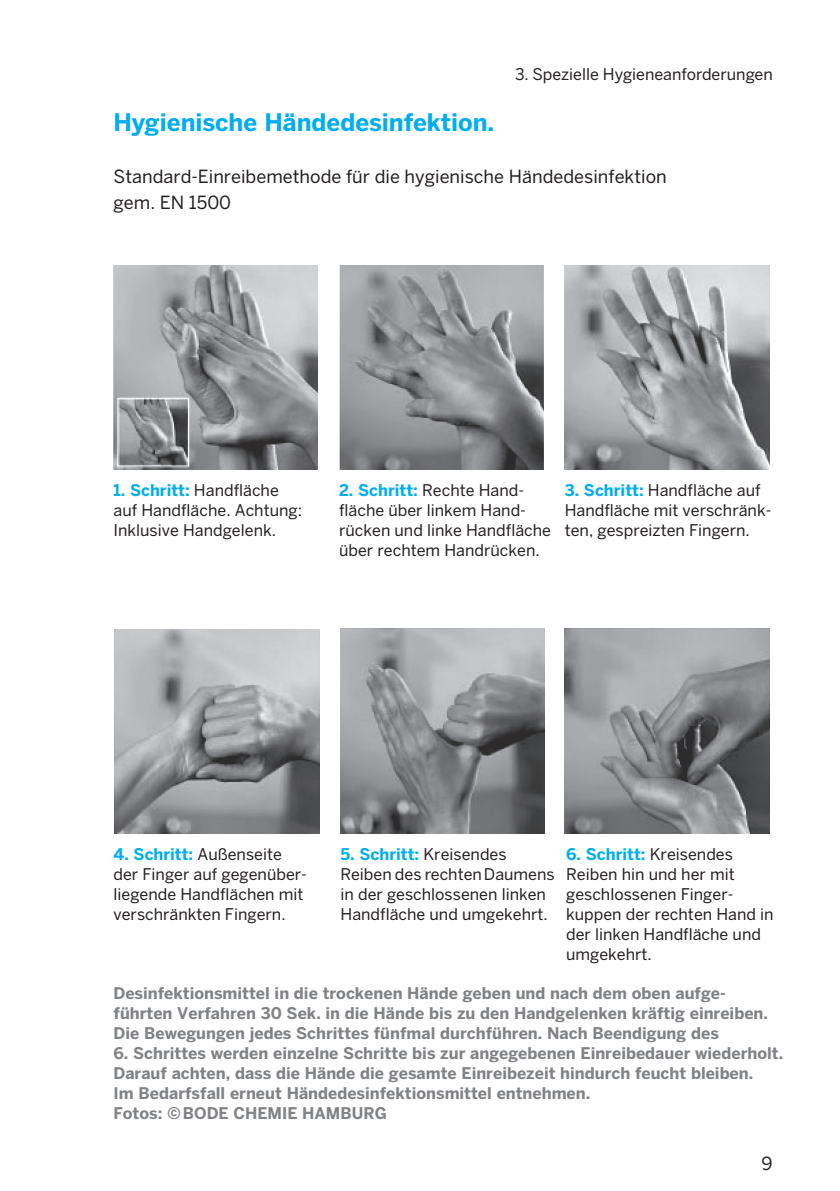
<style>
.page{position:relative;width:840px;height:1191px;background:#fff}
.page>*{position:absolute;margin:0;border:0;box-sizing:border-box;transform-origin:0 0}
.t1{font:700 24px "Benton Sans";color:#00aeef}
.t2{font:18px/26px "Benton Sans";color:#231f20}
.t3{font:16px/20px "Benton Sans";color:#231f20}
.t4{font:700 16px/20px "Benton Sans";color:#808285}
.s1{font-weight:700;color:#00aeef}
</style>
<div class="page">
<img style="left:113px;top:266px;width:204px;height:204px">
<img style="left:564px;top:265px;width:204px;height:204px">
<img style="left:339px;top:265px;width:204px;height:204px">
<img style="left:115px;top:629px;width:204px;height:204px">
<img style="left:564px;top:629px;width:204px;height:204px">
<img style="left:340px;top:629px;width:204px;height:204px">
<p class="t3" style="left:515px;top:64px;width:259px">3. Spezielle Hygieneanforderungen</p>
<h1 class="t1" style="left:113px;top:108px;width:382px">Hygienische Händedesinfektion.</h1>
<p class="t2" style="left:113px;top:163px;width:554px">Standard-Einreibemethode für die hygienische Händedesinfektion gem. EN 1500</p>
<p class="t3" style="left:113px;top:480px;width:190px"><span class="s1">1. Schritt:</span> Handfläche auf Handfläche. Achtung:<br>Inklusive Handgelenk.</p>
<p class="t3" style="left:339px;top:480px;width:213px"><span class="s1">2. Schritt:</span> Rechte Hand&shy;fläche über linkem Hand&shy;rücken und linke Hand fläche über rechtem Handrücken.</p>
<p class="t3" style="left:564px;top:480px;width:208px"><span class="s1">3. Schritt:</span> Handfläche auf<br>Handfläche mit verschränk&shy;ten, gespreizten Fingern.</p>
<p class="t3" style="left:113px;top:844px;width:195px"><span class="s1">4. Schritt:</span> Außenseite der Finger auf gegenüber&shy;liegende Handflächen mit verschränkten Fingern.</p>
<p class="t3" style="left:340px;top:844px;width:216px"><span class="s1">5. Schritt:</span> Kreisendes<br>Reiben des rechten Daumens in der geschlossenen linken<br>Handfläche und umgekehrt.</p>
<p class="t3" style="left:566px;top:844px;width:209px"><span class="s1">6. Schritt:</span> Kreisendes<br>Reiben hin und her mit geschlossenen Finger&shy;kuppen der rechten Hand in der linken Handfläche und umgekehrt.</p>
<p class="t4" style="left:113px;top:982px;width:655px">Desinfektionsmittel in die trockenen Hände geben und nach dem oben aufge&shy;führten Verfahren 30 Sek. in die Hände bis zu den Handgelenken kräftig einreiben.<br>Die Be wegungen jedes Schrittes fünfmal durchführen. Nach Beendigung des</p>
<p class="t4" style="left:113px;top:1042px;width:671px">6. Schrittes werden einzelne Schritte bis zur angegebenen Einreibedauer wiederholt.<br>Darauf achten, dass die Hände die gesamte Einreibezeit hindurch feucht bleiben.<br>Im Bedarfsfall erneut Händedesinfektionsmittel entnehmen.<br>Fotos: ©BODE CHEMIE HAMBURG</p>
<p class="t2" style="left:761px;top:1149px;width:13px">9</p>
</div>
